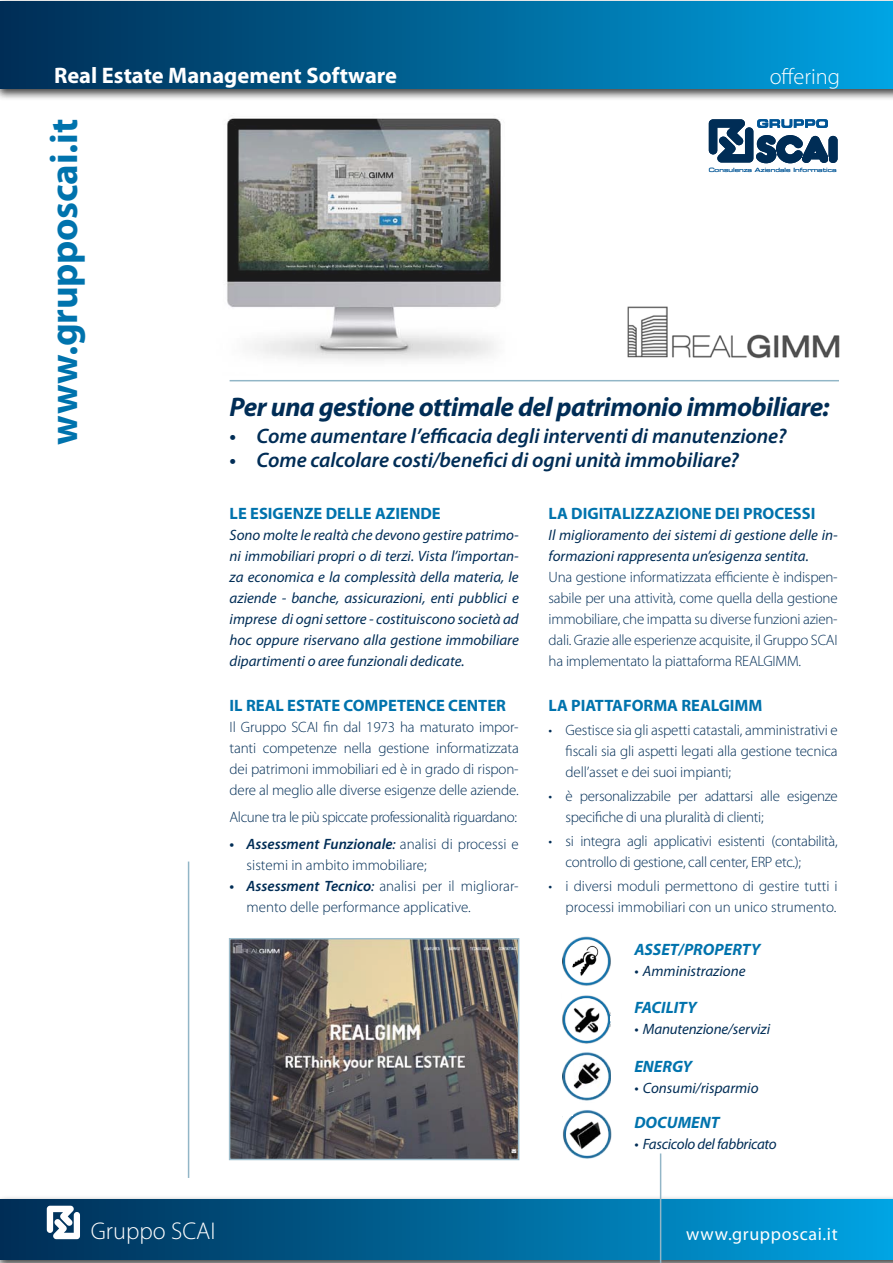
<style>
.page{position:relative;width:893px;height:1263px;background:#fff}
.page>*{position:absolute;margin:0;border:0;box-sizing:border-box;transform-origin:0 0}
.t1{font:700 39px "Myriad Pro";letter-spacing:-.005em;color:#0073ad}
.t2{font:italic 700 27px "Myriad Pro";letter-spacing:-.02em;color:#002d56}
.t3{font:300 24.3px "Myriad Pro";color:#fff}
.t4{font:700 22.5px "Myriad Pro";color:#fff}
.t5{font:300 22.5px "Myriad Pro";color:#fff}
.t6{font:italic 600 21px "Myriad Pro";letter-spacing:-.005em;color:#002d56}
.t7{font:18px "Myriad Pro";letter-spacing:.035em;color:#fff}
.t8{font:700 16.5px "Myriad Pro";color:#0073ad}
.t9{font:italic 700 16.5px "Myriad Pro";color:#0073ad}
.t10{font:300 15px/21px "Myriad Pro";letter-spacing:-.015em;color:#002d56}
.t11{font:italic 15px/21px "Myriad Pro";color:#002d56;text-align:justify}
.t12{font:italic 15px "Myriad Pro";letter-spacing:-.02em;color:#002d56}
.t13{font:5.7px "Eurostile LT Std Ex 2";color:#005596}
.s1{font-weight:600;font-style:italic}
.s2{font-weight:400;font-style:italic}
</style>
<div class="page">
<div style="left:0;top:0;width:893px;height:101px;background:#000;opacity:.75"></div>
<div style="left:0;top:1px;width:893px;height:87px;background:linear-gradient(to right,#002b52,#00a2e1)"></div>
<div style="left:0;top:1195px;width:893px;height:68px;background:#000;opacity:.75"></div>
<div style="left:0;top:1199px;width:893px;height:60px;background:linear-gradient(to right,#012c52,#00a2e0)"></div>
<svg style="left:47px;top:1206px;width:33px;height:33px"></svg>
<hr style="left:188px;top:861px;width:1px;height:317px;background:#92b6c7">
<svg style="left:709px;top:119px;width:129px;height:44px"></svg>
<svg style="left:627px;top:306px;width:213px;height:53px"></svg>
<hr style="left:230px;top:380px;width:609px;height:1px;background:#92b6c7">
<hr style="left:660px;top:1153px;width:1px;height:110px;background:#92b6c7">
<img style="left:563px;top:936px;width:48px;height:50px">
<img style="left:562px;top:995px;width:49px;height:49px">
<img style="left:563px;top:1110px;width:49px;height:49px">
<img style="left:563px;top:1052px;width:48px;height:49px">
<img style="left:232px;top:941px;width:284px;height:216px">
<div style="left:229px;top:938px;width:290px;height:222px;border:2px solid #92b6c7"></div>
<div style="left:608px;top:978px;width:24px;height:12px;background:#fff"></div>
<div style="left:548px;top:1103px;width:24px;height:13px;background:#fff"></div>
<div style="left:606px;top:1094px;width:19px;height:12px;background:#fff"></div>
<svg style="left:608px;top:1008px;width:3px;height:18px"></svg>
<img style="left:227px;top:118px;width:274px;height:243px">
<h3 class="t4" style="left:54px;top:61px;width:345px">Real Estate Management Software</h3>
<h3 class="t5" style="left:770px;top:63px;width:72px">offering</h3>
<h1 class="t1" style="left:39px;top:445px;width:327px;rotate:-90deg">www.grupposcai.it</h1>
<p class="t13" style="left:709px;top:166px;width:129px">Consulenza Aziendale Informatica</p>
<h2 class="t2" style="left:230px;top:389px;width:601px">Per una gestione ottimale del patrimonio immobiliare:</h2>
<h3 class="t6" style="left:230px;top:422px;width:558px">• Come aumentare l’efficacia degli interventi di manutenzione?</h3>
<h3 class="t6" style="left:230px;top:446px;width:511px">• Come calcolare costi/benefici di ogni unità immobiliare?</h3>
<p class="t8" style="left:230px;top:502px;width:213px">LE ESIGENZE DELLE AZIENDE</p>
<p class="t11" style="left:230px;top:524px;width:291px">Sono molte le realtà che devono gestire patrimo&shy;ni immobiliari propri o di terzi. Vista l’importan&shy;za economica e la complessità della materia, le aziende - banche, assicurazioni, enti pubblici e imprese di ogni settore - costituiscono società ad hoc oppure riservano alla gestione immobiliare dipartimenti o aree funzionali dedicate.</p>
<p class="t8" style="left:230px;top:694px;width:278px">IL REAL ESTATE COMPETENCE CENTER</p>
<p class="t10" style="left:230px;top:716px;width:291px;text-align:justify">Il Gruppo SCAI fin dal 1973 ha maturato impor&shy;tanti competenze nella gestione informatizzata dei patrimoni immobiliari ed è in grado di rispon&shy;dere al meglio alle diverse esigenze delle aziende.</p>
<p class="t10" style="left:230px;top:806px;width:289px">Alcune tra le più spiccate professionalità riguardano:</p>
<p class="t10" style="left:247px;top:833px;width:274px;text-indent:-17px"><span class="s1">• Assessment Funzionale</span><span class="s2">:</span> analisi di processi e sistemi in ambito immobiliare;</p>
<p class="t10" style="left:247px;top:875px;width:274px;text-indent:-17px"><span class="s1">• Assessment Tecnico</span><span class="s2">:</span> analisi per il migliorar&shy;mento delle performance applicative.</p>
<p class="t8" style="left:549px;top:502px;width:268px">LA DIGITALIZZAZIONE DEI PROCESSI</p>
<p class="t11" style="left:549px;top:524px;width:291px">Il miglioramento dei sistemi di gestione delle in&shy;formazioni rappresenta un’esigenza sentita.</p>
<p class="t10" style="left:549px;top:566px;width:291px;text-align:justify">Una gestione informatizzata efficiente è indispen&shy;sabile per una attività, come quella della gestione immobiliare, che impatta su diverse funzioni azien&shy;dali. Grazie alle esperienze acquisite, il Gruppo SCAI ha implementato la piattaforma REALGIMM.</p>
<p class="t8" style="left:549px;top:694px;width:215px">LA PIATTAFORMA REALGIMM</p>
<p class="t10" style="left:566px;top:719px;width:274px;text-align:justify;text-indent:-17px">• Gestisce sia gli aspetti catastali, amministrativi e fiscali sia gli aspetti legati alla gestione tecnica dell’asset e dei suoi impianti;</p>
<p class="t10" style="left:566px;top:785px;width:274px;text-indent:-17px">• è personalizzabile per adattarsi alle esigenze specifiche di una pluralità di clienti;</p>
<p class="t10" style="left:566px;top:830px;width:274px;text-indent:-17px">• si integra agli applicativi esistenti (contabilità, controllo di gestione, call center, ERP etc.);</p>
<p class="t10" style="left:549px;top:875px;width:291px;text-align:right">• i diversi moduli permettono di gestire tutti i processi immobiliari con un unico strumento.</p>
<p class="t9" style="left:634px;top:939px;width:128px">ASSET/PROPERTY</p>
<p class="t11" style="left:634px;top:960px;width:113px">• Amministrazione</p>
<p class="t9" style="left:634px;top:997px;width:64px">FACILITY</p>
<p class="t11" style="left:634px;top:1018px;width:137px">• Manutenzione/servizi</p>
<p class="t9" style="left:634px;top:1056px;width:59px">ENERGY</p>
<p class="t11" style="left:634px;top:1077px;width:126px">• Consumi/risparmio</p>
<p class="t9" style="left:634px;top:1111px;width:87px">DOCUMENT</p>
<p class="t12" style="left:634px;top:1134px;width:144px">• Fascicolo del fabbricato</p>
<h3 class="t3" style="left:91px;top:1216px;width:126px">Gruppo SCAI</h3>
<p class="t7" style="left:686px;top:1222px;width:153px">www.grupposcai.it</p>
</div>
